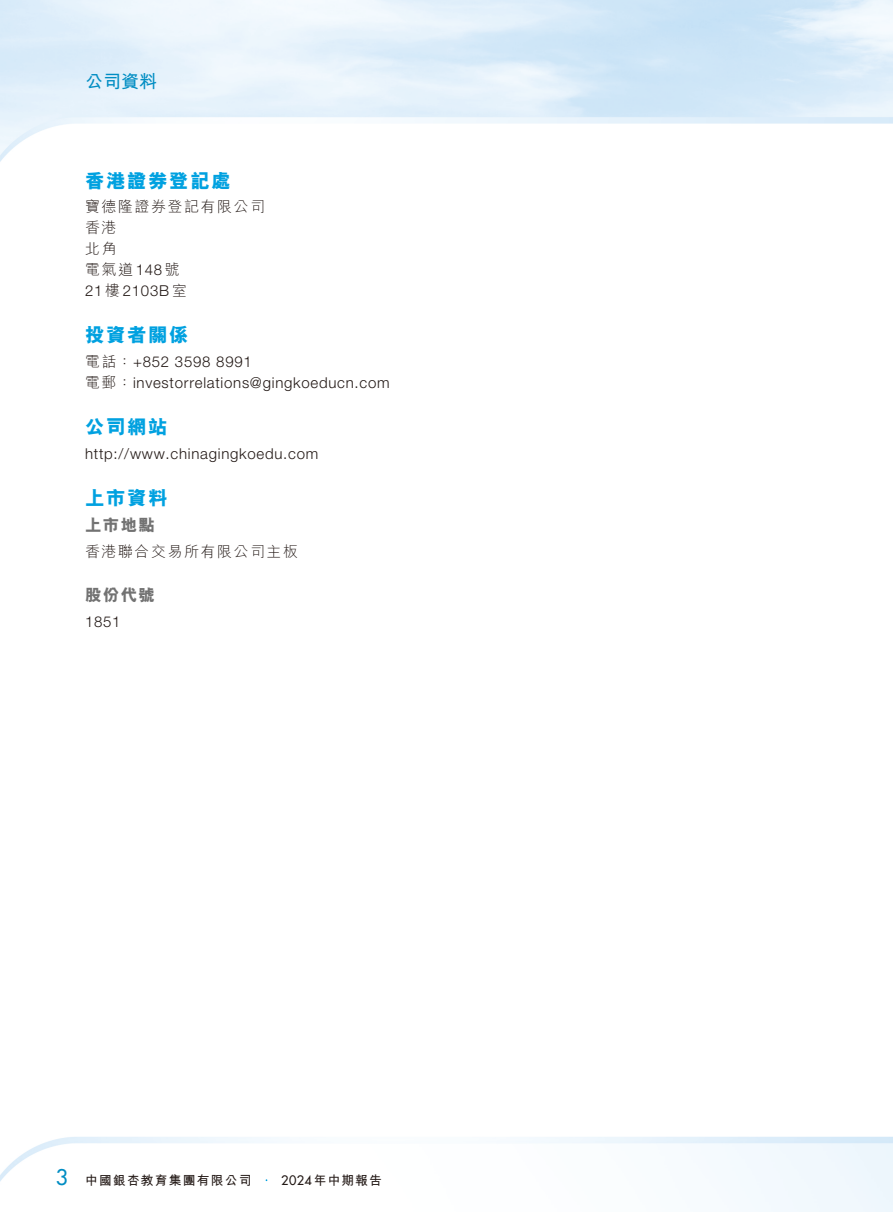
<style>
.page{position:relative;width:893px;height:1212px;background:#fff}
.page>*{position:absolute;margin:0;border:0;box-sizing:border-box;transform-origin:0 0}
.t1{font:500 21px "Futura Std";color:#008dc3}
.t2{font:800 19.5px "M Hei HK";letter-spacing:.08em;color:#00a1e0}
.t3{font:700 18px "M Hei HK";color:#008dc3}
.t4{font:800 16.5px "M Hei HK";letter-spacing:.08em;color:#727272}
.t5{font:300 15px/21px "Helvetica Neue LT Std";letter-spacing:.05em;color:#231916}
.t6{font:300 15px/21px "M Hei HK";letter-spacing:.1em;color:#231916}
.t7{font:700 12.75px "M Hei HK";letter-spacing:.095em;color:#231916}
.s1{font-family:"Helvetica Neue LT Std"}
.s2{font-family:"M Hei HK"}
.s3{font-family:"Futura Std";font-weight:500}
</style>
<div class="page">
<p class="t3" style="left:85px;top:69px;width:74px">公司資料</p>
<h2 class="t2" style="left:85px;top:171px;width:147px">香港證券登記處</h2>
<p class="t6" style="left:85px;top:196px;width:181px">寶德隆證券登記有限公司香港<br>北角<br>電氣道<span class="s1">148</span> 號</p>
<p class="t5" style="left:85px;top:280px;width:103px">21<span class="s2">樓</span> 2103B<span class="s2">室</span></p>
<h2 class="t2" style="left:85px;top:325px;width:105px">投資者關係</h2>
<p class="t5" style="left:85px;top:351px;width:306px"><span class="s2">電話：</span>+852 3598 8991<br><span class="s2">電郵：</span>investorrelations@gingkoeducn.com</p>
<h2 class="t2" style="left:85px;top:417px;width:84px">公司網站</h2>
<p class="t5" style="left:85px;top:443px;width:235px">http://www.chinagingkoedu.com</p>
<h2 class="t2" style="left:85px;top:488px;width:84px">上市資料</h2>
<p class="t4" style="left:85px;top:517px;width:71px">上市地點</p>
<p class="t6" style="left:85px;top:541px;width:214px">香港聯合交易所有限公司主板</p>
<p class="t4" style="left:85px;top:586px;width:71px">股份代號</p>
<p class="t5" style="left:85px;top:611px;width:37px">1851</p>
<h1 class="t1" style="left:56px;top:1164px;width:14px">3</h1>
<p class="t7" style="left:85px;top:1171px;width:168px">中國銀杏教育集團有限公司</p>
<p class="t7" style="left:281px;top:1171px;width:102px"><span class="s3">2024</span>年中期報告</p>
</div>
